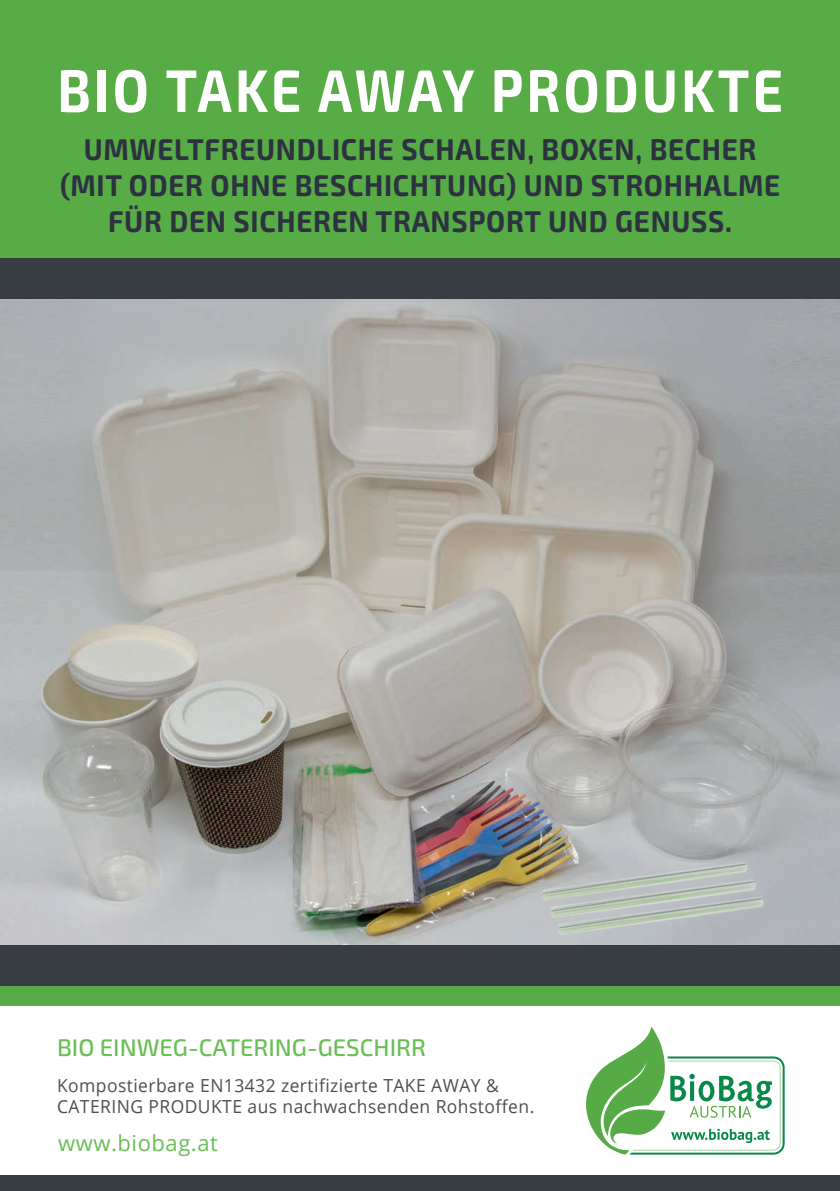
<style>
.page{position:relative;width:840px;height:1191px;background:#fff}
.page>*{position:absolute;margin:0;border:0;box-sizing:border-box;transform-origin:0 0}
.t1{font:700 60px "Exo 2";letter-spacing:.06em;color:#fff;scale:.88 1}
.t2{font:700 30px/36px "Exo 2";letter-spacing:.025em;color:#2d3241;text-align:center;scale:.93 1}
.t3{font:500 24px "Exo 2";color:#69be55}
.t4{font:22px "Open Sans";letter-spacing:.025em;color:#69be55}
.t5{font:18px/21.6px "Open Sans";letter-spacing:.025em;color:#4b4f51}
</style>
<div class="page">
<div style="left:0;top:0;width:839px;height:258px;background:#57ac46"></div>
<div style="left:0;top:1175px;width:839px;height:16px;background:#383d44"></div>
<div style="left:0;top:985px;width:839px;height:20px;background:#57ac46"></div>
<img style="left:0;top:298px;width:839px;height:647px">
<img style="left:519px;top:774px;width:271px;height:232px">
<div style="left:0;top:945px;width:839px;height:40px;background:#383d44"></div>
<div style="left:0;top:258px;width:839px;height:40px;background:#383d44"></div>
<svg style="left:586px;top:1026px;width:198px;height:128px"></svg>
<h1 class="t1" style="left:57px;top:46px;width:825px">BIO TAKE AWAY PRODUKTE</h1>
<p class="t2" style="left:60px;top:130px;width:775px">UMWELTFREUNDLICHE SCHALEN, BOXEN, BECHER (MIT ODER OHNE BESCHICHTUNG) UND STROHHALME<br>FÜR DEN SICHEREN TRANSPORT UND GENUSS.</p>
<p class="t3" style="left:57px;top:1030px;width:370px">BIO EINWEG-CATERING-GESCHIRR</p>
<p class="t5" style="left:57px;top:1073px;width:478px">Kompostierbare EN13432 zertifizierte TAKE AWAY &amp;<br>CATERING PRODUKTE aus nachwachsenden Rohstoffen.</p>
<p class="t4" style="left:58px;top:1128px;width:161px">www.biobag.at</p>
</div>
